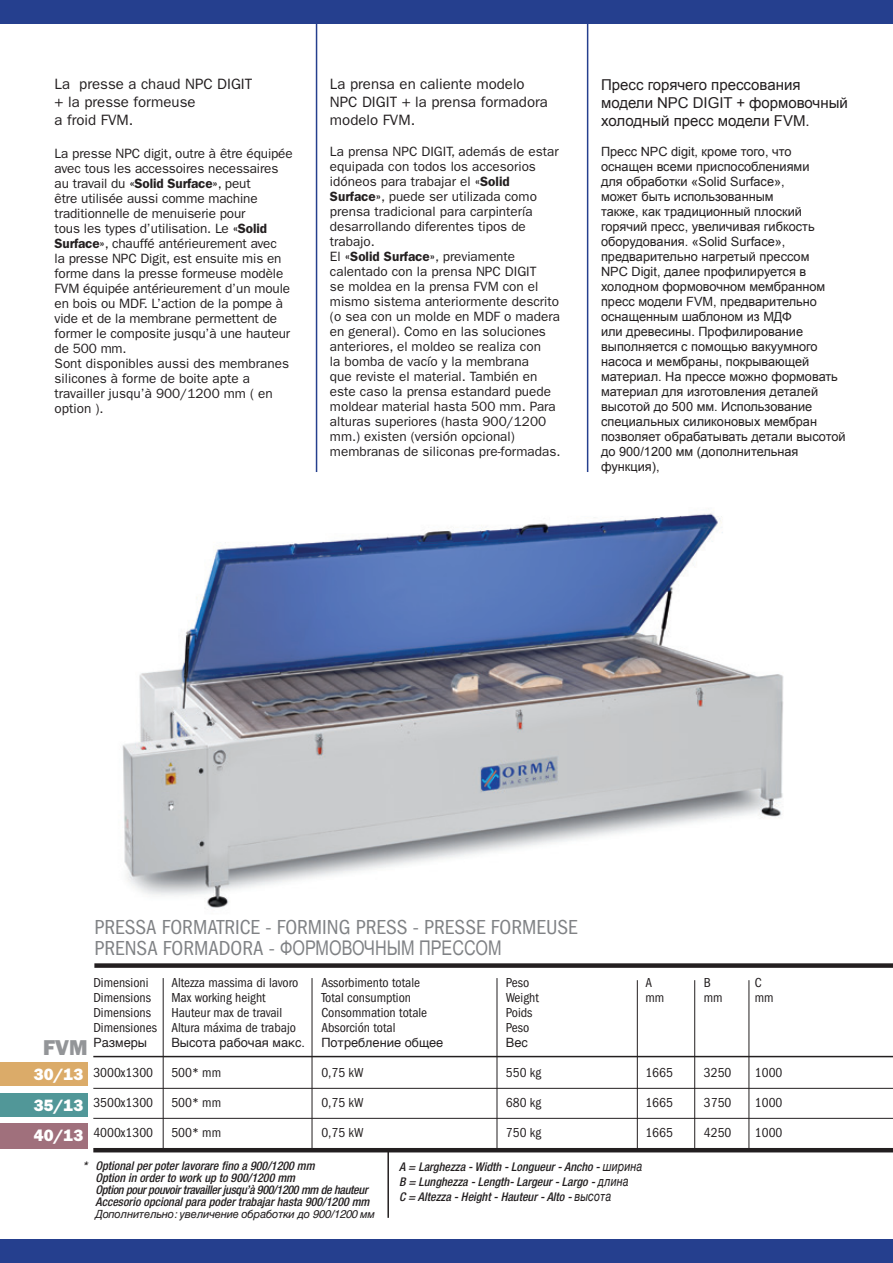
<style>
.page{position:relative;width:893px;height:1263px;background:#fff}
.page>*{position:absolute;margin:0;border:0;box-sizing:border-box;transform-origin:0 0}
.Normale{font:21.6px "ITC Franklin Gothic Std Hvy";color:#939598}
.t1{font:condensed 21px "ITC Franklin Gothic Std";color:#808285}
.t2{font:20.25px "Arial";color:#808285;scale:.8 1}
.Normale-2{font:16.5px "ITC Franklin Gothic Std Hvy";color:#fff}
.Normale-3{font:15px/18px "ITC Franklin Gothic Std";color:#231f20}
.Обычный{font:15px/18px "Arial";color:#231f20}
.Normale-4{font:13.5px/15px "ITC Franklin Gothic Std";color:#231f20}
.t3{font:condensed 13.5px "ITC Franklin Gothic Std";color:#231f20}
.Обычный-2{font:12.75px/15px "Arial";color:#231f20}
.t4{font:12.75px "Helvetica";color:#231f20}
.t5{font:italic 500 condensed 12px "Helvetica Neue LT Std";color:#231f20}
.t6{font:italic 500 condensed 12px "Helvetica Neue LT Std";letter-spacing:-.025em;color:#231f20}
.t7{font:italic 11.25px "Helvetica";letter-spacing:-.025em;color:#231f20}
.s1{font-weight:600}
.s2{font-family:"ITC Franklin Gothic Std";font-stretch:condensed;font-size:21px}
.s3{font-family:"Helvetica";font-weight:400;font-stretch:normal;font-size:13.5px}
</style>
<div class="page">
<img style="left:122px;top:513px;width:662px;height:395px">
<div style="left:0;top:1239px;width:893px;height:24px;background:#253f8e"></div>
<div style="left:0;top:0;width:893px;height:24px;background:#253f8e"></div>
<hr style="left:316px;top:18px;width:1px;height:454px;background:#253f8e">
<hr style="left:587px;top:18px;width:1px;height:454px;background:#253f8e">
<div style="left:0;top:1062px;width:88px;height:24px;background:#dbab69"></div>
<div style="left:0;top:1093px;width:88px;height:24px;background:#519798"></div>
<div style="left:0;top:1123px;width:88px;height:25px;background:#a0707c"></div>
<hr style="left:93px;top:1056px;width:800px;height:1px;background:#231f20">
<hr style="left:93px;top:1088px;width:800px;height:1px;background:#231f20">
<hr style="left:93px;top:1118px;width:800px;height:1px;background:#231f20">
<hr style="left:93px;top:1148px;width:800px;height:4px;background:#231f20">
<hr style="left:163px;top:978px;width:1px;height:170px;background:#231f20">
<hr style="left:312px;top:978px;width:1px;height:170px;background:#231f20">
<hr style="left:497px;top:978px;width:1px;height:170px;background:#231f20">
<hr style="left:637px;top:980px;width:1px;height:170px;background:#231f20">
<hr style="left:694px;top:980px;width:1px;height:170px;background:#231f20">
<hr style="left:749px;top:980px;width:1px;height:170px;background:#231f20">
<div style="left:94px;top:963px;width:799px;height:5px;background:#231f20"></div>
<hr style="left:387px;top:1150px;width:2px;height:68px;background:#231f20">
<p class="Normale-3" style="left:55px;top:75px;width:199px">La presse a chaud NPC DIGIT</p>
<p class="Normale-3" style="left:55px;top:93px;width:142px">+ la presse formeuse</p>
<p class="Normale-3" style="left:55px;top:111px;width:80px">a froid FVM.</p>
<p class="Normale-4" style="left:55px;top:146px;width:240px">La presse NPC digit, outre à être équipée avec tous les accessoires necessaires au travail du <span class="s1">«Solid Surface»</span>, peut<br>être utilisée aussi comme machine traditionnelle de menuiserie pour<br>tous les types d’utilisation. Le <span class="s1">«Solid Surface»</span>, chauffé antérieurement avec<br>la presse NPC Digit, est ensuite mis en forme dans la presse formeuse modèle FVM équipée antérieurement d’un moule en bois ou MDF. L’action de la pompe à vide et de la membrane permettent de former le composite jusqu’à une hauteur de 500 mm.</p>
<p class="Normale-4" style="left:55px;top:356px;width:236px">Sont disponibles aussi des membranes silicones à forme de boite apte a travailler jusqu’à 900/1200 mm ( en option ).</p>
<p class="Normale-3" style="left:330px;top:75px;width:220px">La prensa en caliente modelo<br>NPC DIGIT + la prensa formadora modelo FVM.</p>
<p class="Normale-4" style="left:330px;top:144px;width:230px">La prensa NPC DIGIT, además de estar equipada con todos los accesorios idóneos para trabajar el <span class="s1">«Solid<br>Surface»</span>, puede ser utilizada como prensa tradicional para carpintería desarrollando diferentes tipos de trabajo.</p>
<p class="Normale-4" style="left:330px;top:249px;width:232px">El <span class="s1">«Solid Surface»</span>, previamente calentado con la prensa NPC DIGIT<br>se moldea en la prensa FVM con el mismo sistema anteriormente descrito (o sea con un molde en MDF o madera en general). Como en las soluciones anteriores, el moldeo se realiza con<br>la bomba de vacío y la membrana<br>que reviste el material. También en este caso la prensa estandard puede moldear material hasta 500 mm. Para alturas superiores (hasta 900/1200 mm.) existen (versión opcional) membranas de siliconas pre-formadas.</p>
<p class="Обычный" style="left:601px;top:75px;width:248px">Пресс горячего прессования модели NPC DIGIT + формовочный холодный пресс модели FVM.</p>
<p class="Обычный-2" style="left:601px;top:144px;width:246px">Пресс NPC digit, кроме того, что оснащен всеми приспособлениями<br>для обработки «Solid Surface»,<br>может быть использованным<br>также, как традиционный плоский горячий пресс, увеличивая гибкость оборудования. «Solid Surface», предварительно нагретый прессом<br>NPC Digit, далее профилируется в холодном формовочном мембранном пресс модели FVM, предварительно оснащенным шаблоном из МДФ<br>или древесины. Профилирование выполняется с помощью вакуумного насоса и мембраны, покрывающей материал. На прессе можно формовать материал для изготовления деталей высотой до 500 мм. Использование специальных силиконовых мембран позволяет обрабатывать детали высотой до 900/1200 мм (дополнительная функция),</p>
<p class="t1" style="left:94px;top:915px;width:485px">PRESSA FORMATRICE - FORMING PRESS - PRESSE FORMEUSE</p>
<p class="t2" style="left:94px;top:934px;width:510px"><span class="s2">PRENSA FORMADORA -</span> ФОРМОВОЧНЫМ ПРЕССОМ</p>
<p class="t3" style="left:93px;top:975px;width:57px">Dimensioni</p>
<p class="t3" style="left:171px;top:975px;width:129px">Altezza massima di lavoro</p>
<p class="t3" style="left:321px;top:975px;width:100px">Assorbimento totale</p>
<p class="t3" style="left:506px;top:975px;width:25px">Peso</p>
<p class="t3" style="left:645px;top:975px;width:8px">A</p>
<p class="t3" style="left:704px;top:975px;width:9px">B</p>
<p class="t3" style="left:755px;top:975px;width:8px">C</p>
<p class="t3" style="left:93px;top:990px;width:59px">Dimensions</p>
<p class="t3" style="left:171px;top:990px;width:96px">Max working height</p>
<p class="t3" style="left:321px;top:990px;width:91px">Total consumption</p>
<p class="t3" style="left:506px;top:990px;width:34px">Weight</p>
<p class="t3" style="left:645px;top:990px;width:20px">mm</p>
<p class="t3" style="left:704px;top:990px;width:20px">mm</p>
<p class="t3" style="left:755px;top:990px;width:20px">mm</p>
<p class="t3" style="left:93px;top:1005px;width:59px">Dimensions</p>
<p class="t3" style="left:171px;top:1005px;width:112px">Hauteur max de travail</p>
<p class="t3" style="left:321px;top:1005px;width:107px">Consommation totale</p>
<p class="t3" style="left:506px;top:1005px;width:28px">Poids</p>
<p class="t3" style="left:93px;top:1020px;width:204px">Dimensiones Altura máxima de trabajo</p>
<p class="t3" style="left:321px;top:1020px;width:76px">Absorción total</p>
<p class="t3" style="left:506px;top:1020px;width:25px">Peso</p>
<p class="t4" style="left:93px;top:1033px;width:55px">Размеры</p>
<p class="t4" style="left:171px;top:1033px;width:135px">Высота рабочая макс.</p>
<p class="t4" style="left:321px;top:1033px;width:123px">Потребление общее</p>
<p class="t4" style="left:506px;top:1033px;width:23px">Вес</p>
<p class="t3" style="left:93px;top:1065px;width:61px">3000x1300</p>
<p class="t3" style="left:171px;top:1065px;width:51px">500* mm</p>
<p class="t3" style="left:321px;top:1065px;width:44px">0,75 kW</p>
<p class="t3" style="left:506px;top:1065px;width:37px">550 kg</p>
<p class="t3" style="left:645px;top:1065px;width:29px">1665</p>
<p class="t3" style="left:704px;top:1065px;width:29px">3250</p>
<p class="t3" style="left:755px;top:1065px;width:29px">1000</p>
<p class="t3" style="left:93px;top:1095px;width:61px">3500x1300</p>
<p class="t3" style="left:171px;top:1095px;width:51px">500* mm</p>
<p class="t3" style="left:321px;top:1095px;width:44px">0,75 kW</p>
<p class="t3" style="left:506px;top:1095px;width:37px">680 kg</p>
<p class="t3" style="left:645px;top:1095px;width:29px">1665</p>
<p class="t3" style="left:704px;top:1095px;width:29px">3750</p>
<p class="t3" style="left:755px;top:1095px;width:29px">1000</p>
<p class="t3" style="left:93px;top:1125px;width:61px">4000x1300</p>
<p class="t3" style="left:171px;top:1125px;width:51px">500* mm</p>
<p class="t3" style="left:321px;top:1125px;width:44px">0,75 kW</p>
<p class="t3" style="left:506px;top:1125px;width:37px">750 kg</p>
<p class="t3" style="left:645px;top:1125px;width:29px">1665</p>
<p class="t3" style="left:704px;top:1125px;width:29px">4250</p>
<p class="t3" style="left:755px;top:1125px;width:29px">1000</p>
<p class="Normale" style="left:43px;top:1035px;width:46px">FVM</p>
<p class="Normale-2" style="left:34px;top:1065px;width:51px">30/13</p>
<p class="Normale-2" style="left:34px;top:1095px;width:51px">35/13</p>
<p class="Normale-2" style="left:34px;top:1126px;width:51px">40/13</p>
<p class="t5" style="left:83px;top:1158px;width:233px">* Optional per poter lavorare fino a 900/1200 mm</p>
<p class="t5" style="left:95px;top:1170px;width:201px">Option in order to work up to 900/1200 mm</p>
<p class="t6" style="left:95px;top:1182px;width:274px">Option pour pouvoir travailler jusqu’à 900/1200 mm de hauteur</p>
<p class="t5" style="left:95px;top:1194px;width:276px">Accesorio opcional para poder trabajar hasta 900/1200 mm</p>
<p class="t7" style="left:95px;top:1205px;width:281px">Дополнительно: увеличение обработки до 900/1200 мм</p>
<p class="t5" style="left:399px;top:1159px;width:245px">A = Larghezza - Width - Longueur - Ancho - <span class="s3">ширина</span></p>
<p class="t5" style="left:399px;top:1174px;width:231px">B = Lunghezza - Length- Largeur - Largo - <span class="s3">длина</span></p>
<p class="t5" style="left:399px;top:1189px;width:214px">C = Altezza - Height - Hauteur - Alto - <span class="s3">высота</span></p>
</div>
